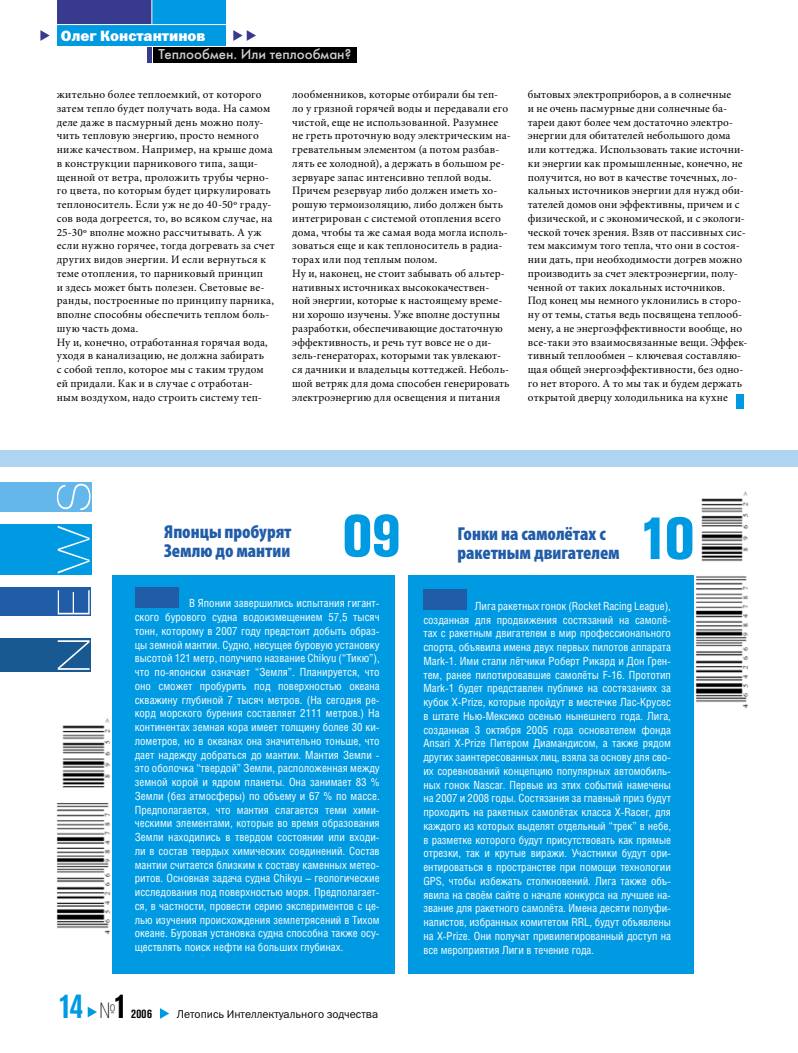
<style>
.page{position:relative;width:798px;height:1053px;background:#fff}
.page>*{position:absolute;margin:0;border:0;box-sizing:border-box;transform-origin:0 0}
.t1{font:800 condensed 58.75px "Akzidenz Grotesk BE";color:#009ae3}
.t2{font:700 condensed 35px "Akzidenz Grotesk BE";color:#009ae3}
.t3{font:900 condensed 18.75px/18.8px "Myriad Pro";letter-spacing:-.005em;color:#205ca8}
.t4{font:15px "Futura Medium C";color:#ccc}
.t5{font:15px "Franklin Gothic Heavy C";color:#fff}
.t6{font:700 condensed 12.5px "Akzidenz Grotesk BE";color:#000}
.t7{font:11.25px/13.8px "Minion Pro";letter-spacing:.015em;color:#000}
.t8{font:11.25px/13.8px "Helios Cond";color:#fff;text-align:justify}
.t9{font:11.25px "Franklin Gothic Book C";color:#000}
.s1{font-family:"Helios Cond";font-weight:100;font-stretch:normal;font-size:21.25px;color:#000}
.s2{color:#000}
</style>
<div class="page">
<svg style="left:88px;top:1007px;width:9px;height:10px"></svg>
<svg style="left:160px;top:1008px;width:9px;height:10px"></svg>
<div style="left:57px;top:0;width:168px;height:46px;background:#009ae3"></div>
<div style="left:57px;top:0;width:95px;height:25px;background:#383a8e"></div>
<svg style="left:40px;top:30px;width:10px;height:11px"></svg>
<svg style="left:233px;top:30px;width:23px;height:11px"></svg>
<hr style="left:54px;top:24px;width:178px;height:1px;background:#fff">
<svg style="left:151px;top:0;width:1px;height:24px"></svg>
<div style="left:152px;top:47px;width:204px;height:16px;background:#000"></div>
<hr style="left:147px;top:47px;width:4px;height:16px;background:#383a8e">
<div style="left:736px;top:394px;width:7px;height:14px;background:#009ae3"></div>
<div style="left:408px;top:575px;width:286px;height:398px;background:#009ae3"></div>
<div style="left:423px;top:589px;width:43px;height:20px;background:#205ca8"></div>
<img style="left:695px;top:491px;width:53px;height:218px">
<div style="left:112px;top:574px;width:283px;height:399px;background:#009ae3"></div>
<div style="left:135px;top:587px;width:43px;height:20px;background:#205ca8"></div>
<img style="left:57px;top:718px;width:53px;height:217px">
<div style="left:0;top:638px;width:91px;height:33px;background:#185991"></div>
<div style="left:0;top:587px;width:91px;height:29px;background:#205ca8"></div>
<div style="left:0;top:524px;width:92px;height:51px;background:#009ae3"></div>
<div style="left:0;top:482px;width:92px;height:30px;background:#64b7ea"></div>
<div style="left:0;top:451px;width:797px;height:16px;background:#add4f3"></div>
<svg style="left:58px;top:590px;width:32px;height:24px"></svg>
<svg style="left:58px;top:526px;width:32px;height:47px"></svg>
<svg style="left:57px;top:483px;width:33px;height:27px"></svg>
<svg style="left:58px;top:640px;width:32px;height:29px"></svg>
<h3 class="t5" style="left:61px;top:27px;width:146px">Олег Константинов</h3>
<h3 class="t4" style="left:159px;top:45px;width:194px">Теплообмен. Или теплообман?</h3>
<p class="t7" style="left:57px;top:88px;width:219px">жительно более теплоемкий, от которого затем тепло будет получать вода. На самом деле даже в пасмурный день можно полу&shy;чить тепловую энергию, просто немного ниже качеством. Например, на крыше дома в конструкции парникового типа, защи&shy;щенной от ветра, проложить трубы черно&shy;го цвета, по которым будет циркулировать теплоноситель. Если уж не до 40-50º граду&shy;сов вода догреется, то, во всяком случае, на 25-30º вполне можно рассчитывать. А уж если нужно горячее, тогда догревать за счет других видов энергии. И если вернуться к теме отопления, то парниковый принцип<br>и здесь может быть полезен. Световые ве&shy;ранды, построенные по принципу парника, вполне способны обеспечить теплом боль&shy;шую часть дома.<br>Ну и, конечно, отработанная горячая вода, уходя в канализацию, не должна забирать<br>с собой тепло, которое мы с таким трудом ей придали. Как и в случае с отработан&shy;ным воздухом, надо строить систему теп-</p>
<p class="t7" style="left:292px;top:88px;width:220px">лообменников, которые отбирали бы теп&shy;ло у грязной горячей воды и передавали его чистой, еще не использованной. Разумнее не греть проточную воду электрическим на&shy;гревательным элементом (а потом разбав&shy;лять ее холодной), а держать в большом ре&shy;зервуаре запас интенсивно теплой воды.<br>Причем резервуар либо должен иметь хо&shy;рошую термоизоляцию, либо должен быть интегрирован с системой отопления всего дома, чтобы та же самая вода могла исполь&shy;зоваться еще и как теплоноситель в радиа&shy;торах или под теплым полом.<br>Ну и, наконец, не стоит забывать об альтер&shy;нативных источниках высококачествен-<br>ной энергии, которые к настоящему време&shy;ни хорошо изучены. Уже вполне доступны разработки, обеспечивающие достаточную эффективность, и речь тут вовсе не о ди&shy;зель-генераторах, которыми так увлекают&shy;ся дачники и владельцы коттеджей. Неболь&shy;шой ветряк для дома способен генерировать электроэнергию для освещения и питания</p>
<p class="t7" style="left:527px;top:88px;width:221px">бытовых электроприборов, а в солнечные<br>и не очень пасмурные дни солнечные ба&shy;тареи дают более чем достаточно электро&shy;энергии для обитателей небольшого дома или коттеджа. Использовать такие источни&shy;ки энергии как промышленные, конечно, не получится, но вот в качестве точечных, ло&shy;кальных источников энергии для нужд оби&shy;тателей домов они эффективны, причем и с физической, и с экономической, и с экологи&shy;ческой точек зрения. Взяв от пассивных сис&shy;тем максимум того тепла, что они в состоя&shy;нии дать, при необходимости догрев можно производить за счет электроэнергии, полу&shy;ченной от таких локальных источников.<br>Под конец мы немного уклонились в сторо&shy;ну от темы, статья ведь посвящена теплооб&shy;мену, а не энергоэффективности вообще, но все-таки это взаимосвязанные вещи. Эффек&shy;тивный теплообмен – ключевая составляю&shy;щая общей энергоэффективности, без одно&shy;го нет второго. А то мы так и будем держать открытой дверцу холодильника на кухне</p>
<h1 class="t1" style="left:342px;top:502px;width:60px">09</h1>
<h3 class="t3" style="left:164px;top:521px;width:129px">Японцы пробурят<br>Землю до мантии</h3>
<p class="t8" style="left:135px;top:596px;width:246px;text-indent:54px">В Японии завершились испытания гигант&shy;ского бурового судна водоизмещением 57,5 тысяч тонн, которому в 2007 году предстоит добыть образ&shy;цы земной мантии. Судно, несущее буровую установку высотой 121 метр, получило название Chikyu (“Тикю”), что по-японски означает “Земля”. Планируется, что оно сможет пробурить под поверхностью океана скважину глубиной 7 тысяч метров. (На сегодня ре&shy;корд морского бурения составляет 2111 метров.) На континентах земная кора имеет толщину более 30 ки&shy;лометров, но в океанах она значительно тоньше, что дает надежду добраться до мантии. Мантия Земли - это оболочка “твердой” Земли, расположенная между земной корой и ядром планеты. Она занимает 83 % Земли (без атмосферы) по объему и 67 % по массе.<br>Предполагается, что мантия слагается теми хими&shy;ческими элементами, которые во время образования Земли находились в твердом состоянии или входи&shy;ли в состав твердых химических соединений. Состав мантии считается близким к составу каменных метео&shy;ритов. Основная задача судна Chikyu – геологические исследования под поверхностью моря. Предполагает&shy;ся, в частности, провести серию экспериментов с це&shy;лью изучения происхождения землетрясений в Тихом океане. Буровая установка судна способна также осу&shy;ществлять поиск нефти на больших глубинах.</p>
<h2 class="t2" style="left:58px;top:986px;width:71px">14 <span class="s1">№</span><span class="s2">1</span></h2>
<p class="t6" style="left:131px;top:1006px;width:22px">2006</p>
<p class="t9" style="left:177px;top:1007px;width:203px">Летопись Интеллектуального зодчества</p>
<h1 class="t1" style="left:639px;top:504px;width:56px">10</h1>
<h3 class="t3" style="left:457px;top:524px;width:164px">Гонки на самолётах с ракетным двигателем</h3>
<p class="t8" style="left:423px;top:598px;width:249px;text-indent:51px">Лига ракетных гонок (Rocket Racing League), созданная для продвижения состязаний на самолё&shy;тах с ракетным двигателем в мир профессионального спорта, объявила имена двух первых пилотов аппарата Mark-1. Ими стали лётчики Роберт Рикард и Дон Грен&shy;тем, ранее пилотировавшие самолёты F-16. Прототип Mark-1 будет представлен публике на состязаниях за кубок X-Prize, которые пройдут в местечке Лас-Крусес в штате Нью-Мексико осенью нынешнего года. Лига, созданная 3 октября 2005 года основателем фонда Ansari X-Prize Питером Диамандисом, а также рядом других заинтересованных лиц, взяла за основу для сво&shy;их соревнований концепцию популярных автомобиль&shy;ных гонок Nascar. Первые из этих событий намечены на 2007 и 2008 годы. Состязания за главный приз будут проходить на ракетных самолётах класса X-Racer, для каждого из которых выделят отдельный “трек” в небе, в разметке которого будут присутствовать как прямые отрезки, так и крутые виражи. Участники будут ори&shy;ентироваться в пространстве при помощи технологии GPS, чтобы избежать столкновений. Лига также объ&shy;явила на своём сайте о начале конкурса на лучшее на&shy;звание для ракетного самолёта. Имена десяти полуфи&shy;налистов, избранных комитетом RRL, будут объявлены на X-Prize. Они получат привилегированный доступ на все мероприятия Лиги в течение года.</p>
</div>
